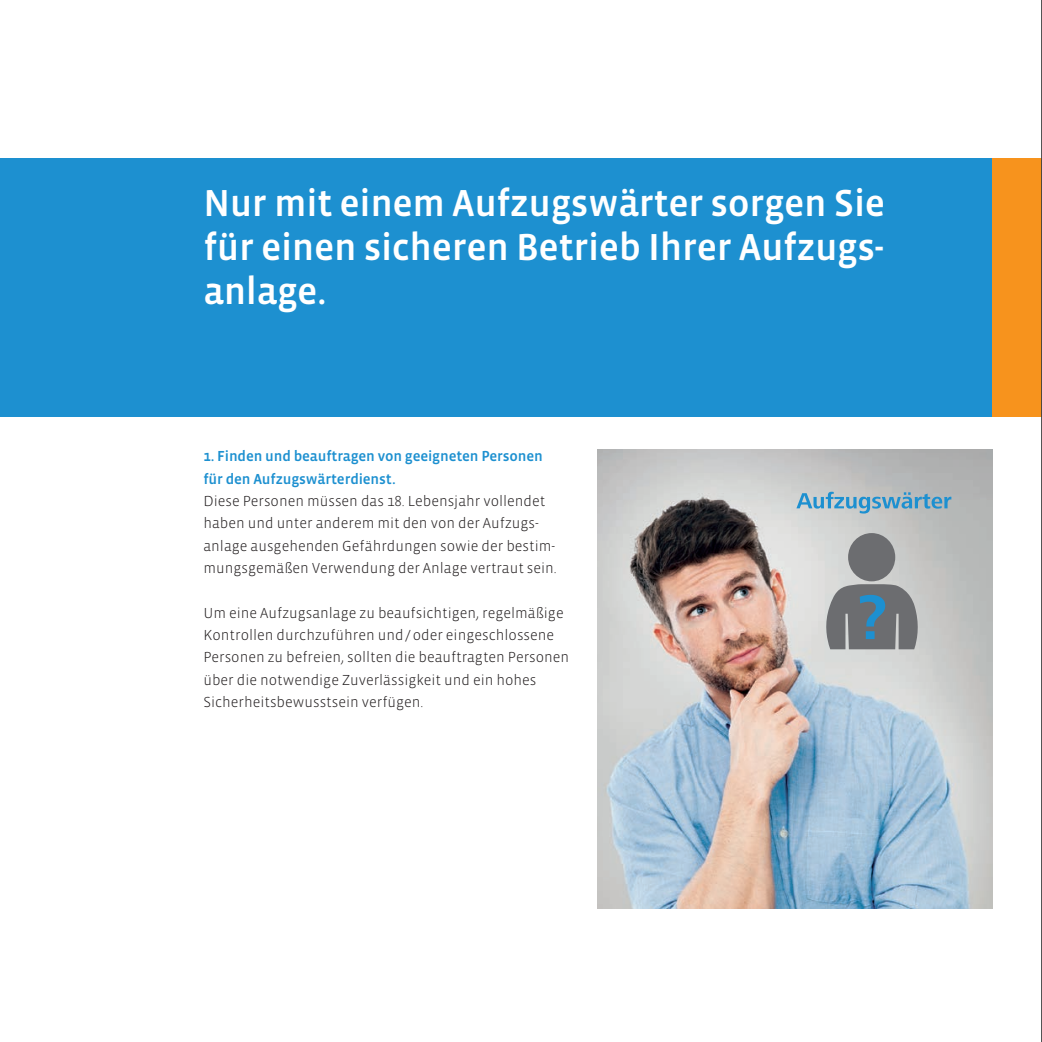
<style>
.page{position:relative;width:1042px;height:1042px;background:#fff}
.page>*{position:absolute;margin:0;border:0;box-sizing:border-box;transform-origin:0 0}
.Headline_Ebene_1_Hau{font:500 38.5px/43.8px "Vista Sans OT";letter-spacing:-.01em;color:#fff;text-align:justify}
.Headline_Ebene_3_Hau{font:300 14.88px/22.4px "Vista Sans OT";color:#231f20}
.Headline_Ebene_3_Hau-2{font:500 14.88px/22.4px "Vista Sans OT";letter-spacing:-.01em;color:#1d90d0}
</style>
<div class="page">
<img style="left:598px;top:449px;width:394px;height:459px">
<svg style="left:796px;top:492px;width:155px;height:21px;background:#90b4c7"></svg>
<div style="left:848px;top:533px;width:47px;height:48px;background:#6c6d70;border-radius:50%"></div>
<svg style="left:824px;top:584px;width:95px;height:65px;background:#768086"></svg>
<div style="left:0;top:159px;width:992px;height:258px;background:#1d90d0"></div>
<div style="left:992px;top:159px;width:50px;height:258px;background:#f7931d"></div>
<hr style="left:1041px;top:0;width:1px;height:1042px;background:#3e3e3f">
<p class="Headline_Ebene_1_Hau" style="left:203px;top:182px;width:683px">Nur mit einem Aufzugswärter sorgen Sie für einen sicheren Betrieb Ihrer Aufzugs&shy;anlage.</p>
<p class="Headline_Ebene_3_Hau-2" style="left:203px;top:445px;width:341px">1. Finden und beauftragen von geeigneten Personen für den Aufzugswärterdienst.</p>
<p class="Headline_Ebene_3_Hau" style="left:203px;top:490px;width:355px">Diese Personen müssen das 18. Lebensjahr vollendet haben und unter anderem mit den von der Aufzugs&shy;anlage ausgehenden Gefährdungen sowie der bestim&shy;mungsgemäßen Verwendung der Anlage vertraut sein.</p>
<p class="Headline_Ebene_3_Hau" style="left:203px;top:602px;width:367px">Um eine Aufzugsanlage zu beaufsichtigen, regelmäßige Kontrollen durchzuführen und/oder eingeschlossene Personen zu befreien, sollten die beauftragten Personen über die notwendige Zuverlässigkeit und ein hohes Sicherheitsbewusstsein verfügen.</p>
</div>
